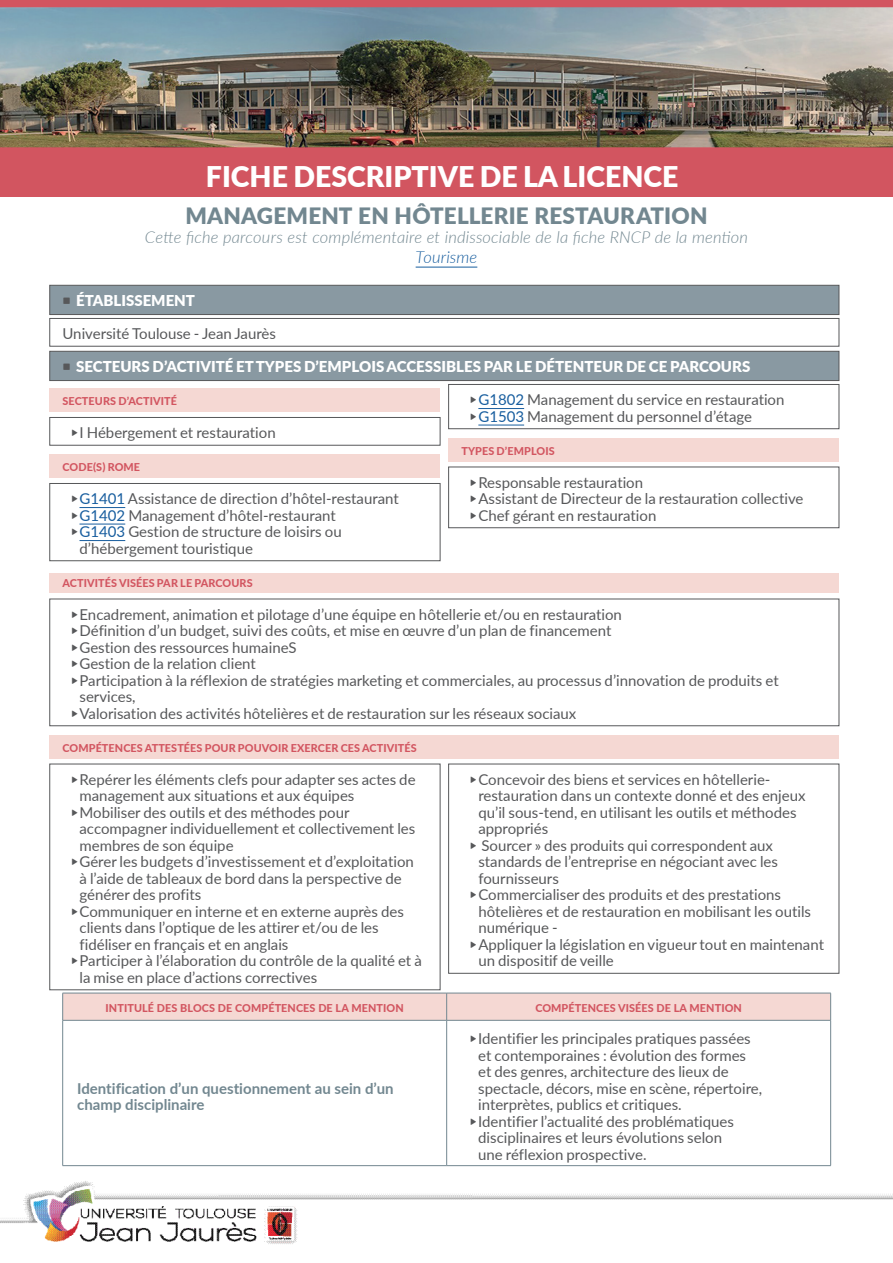
<style>
.page{position:relative;width:893px;height:1263px;background:#fff}
.page>*{position:absolute;margin:0;border:0;box-sizing:border-box;transform-origin:0 0}
.Titre_de_page_LG{font:900 28.5px "Lato";color:#fff}
.Titre_PARCOURS{font:900 22.5px "Lato";letter-spacing:.01em;color:#728790}
.Phrase_mention{font:italic 300 16.5px/19.8px "Lato";letter-spacing:.01em;color:#728790;text-align:center}
.Texte_encadré{font:15px/16.5px "Lato";color:#57585a}
.t1{font:900 15px "Lato";color:#fff}
.Bloc_de_competence{font:700 15px/16.5px "Lato";color:#728790}
.Sous-rubrique_LG{font:800 10.8px "Lato";letter-spacing:.01em;color:#d25560}
.Titre_de_colonne_LG{font:800 10.8px "Lato";letter-spacing:.01em;color:#d25560}
.s1{color:#175d9e}
.s2{font-family:"Entypo";font-weight:400;font-size:21px;color:#57585a}
.s3{font-family:"Entypo";font-size:21px}
</style>
<div class="page">
<img style="left:0;top:1146px;width:893px;height:98px">
<div style="left:0;top:79px;width:893px;height:118px;background:#d25560"></div>
<hr style="left:416px;top:267px;width:61px;height:1px;background:#175d9e">
<div style="left:50px;top:285px;width:789px;height:30px;background:#8999a2;border:1px solid #57585a"></div>
<div style="left:50px;top:318px;width:789px;height:28px;border:1px solid #57585a"></div>
<div style="left:50px;top:351px;width:789px;height:30px;background:#8999a2;border:1px solid #57585a"></div>
<div style="left:50px;top:389px;width:390px;height:23px;background:#f5d8d3"></div>
<div style="left:50px;top:417px;width:390px;height:28px;border:1px solid #57585a"></div>
<div style="left:50px;top:455px;width:390px;height:23px;background:#f5d8d3"></div>
<div style="left:50px;top:483px;width:390px;height:78px;border:1px solid #57585a"></div>
<hr style="left:80px;top:507px;width:45px;height:1px;background:#175d9e">
<hr style="left:80px;top:524px;width:45px;height:1px;background:#175d9e">
<hr style="left:80px;top:540px;width:45px;height:1px;background:#175d9e">
<div style="left:448px;top:384px;width:391px;height:45px;border:1px solid #57585a"></div>
<hr style="left:478px;top:408px;width:46px;height:1px;background:#175d9e">
<hr style="left:478px;top:425px;width:46px;height:1px;background:#175d9e">
<div style="left:449px;top:438px;width:390px;height:24px;background:#f5d8d3"></div>
<div style="left:448px;top:467px;width:391px;height:61px;border:1px solid #57585a"></div>
<div style="left:50px;top:574px;width:789px;height:19px;background:#f5d8d3"></div>
<div style="left:50px;top:599px;width:789px;height:127px;border:1px solid #57585a"></div>
<div style="left:50px;top:735px;width:789px;height:24px;background:#f5d8d3"></div>
<div style="left:50px;top:764px;width:390px;height:226px;border:1px solid #57585a"></div>
<hr style="left:63px;top:1165px;width:384px;height:1px;background:#728790">
<hr style="left:447px;top:1165px;width:384px;height:1px;background:#728790">
<hr style="left:830px;top:1020px;width:1px;height:145px;background:#728790">
<svg style="left:62px;top:993px;width:769px;height:27px;background:#f0d5d0"></svg>
<hr style="left:63px;top:1020px;width:384px;height:1px;background:#728790">
<hr style="left:447px;top:1020px;width:384px;height:1px;background:#728790">
<hr style="left:62px;top:1020px;width:1px;height:145px;background:#728790">
<hr style="left:446px;top:1020px;width:1px;height:145px;background:#728790">
<div style="left:0;top:0;width:893px;height:147px;background:#d25560"></div>
<img style="left:0;top:7px;width:893px;height:140px">
<p class="Titre_de_page_LG" style="left:206px;top:155px;width:474px">FICHE DESCRIPTIVE DE LA LICENCE</p>
<p class="Titre_PARCOURS" style="left:185px;top:198px;width:524px">MANAGEMENT EN HÔTELLERIE RESTAURATION</p>
<p class="Phrase_mention" style="left:145px;top:227px;width:605px">Cette fiche parcours est complémentaire et indissociable de la fiche RNCP de la mention<br><span class="s1">Tourisme</span></p>
<p class="t1" style="left:63px;top:289px;width:134px"><span class="s2">~</span> ÉTABLISSEMENT</p>
<p class="Texte_encadré" style="left:63px;top:325px;width:215px">Université Toulouse - Jean Jaurès</p>
<p class="t1" style="left:63px;top:355px;width:689px"><span class="s2">~</span> SECTEURS D’ACTIVITÉ ET TYPES D’EMPLOIS ACCESSIBLES PAR LE DÉTENTEUR DE CE PARCOURS</p>
<p class="Sous-rubrique_LG" style="left:63px;top:393px;width:116px">SECTEURS D’ACTIVITÉ</p>
<p class="Texte_encadré" style="left:71px;top:424px;width:206px"><span class="s3">{</span>I Hébergement et restauration</p>
<p class="Sous-rubrique_LG" style="left:63px;top:459px;width:79px">CODE(S) ROME</p>
<p class="Texte_encadré" style="left:71px;top:490px;width:329px"><span class="s3">{</span><span class="s1">G1401</span> Assistance de direction d’hôtel-restaurant</p>
<p class="Texte_encadré" style="left:71px;top:506px;width:266px"><span class="s3">{</span><span class="s1">G1402</span> Management d’hôtel-restaurant</p>
<p class="Texte_encadré" style="left:80px;top:523px;width:264px;text-indent:-9px"><span class="s3">{</span><span class="s1">G1403</span> Gestion de structure de loisirs ou d’hébergement touristique</p>
<p class="Texte_encadré" style="left:470px;top:391px;width:316px"><span class="s3">{</span><span class="s1">G1802</span> Management du service en restauration</p>
<p class="Texte_encadré" style="left:470px;top:407px;width:284px"><span class="s3">{</span><span class="s1">G1503</span> Management du personnel d’étage</p>
<p class="Sous-rubrique_LG" style="left:461px;top:443px;width:95px">TYPES D’EMPLOIS</p>
<p class="Texte_encadré" style="left:470px;top:473px;width:175px"><span class="s3">{</span>Responsable restauration</p>
<p class="Texte_encadré" style="left:470px;top:490px;width:335px"><span class="s3">{</span>Assistant de Directeur de la restauration collective</p>
<p class="Texte_encadré" style="left:470px;top:506px;width:188px"><span class="s3">{</span>Chef gérant en restauration</p>
<p class="Sous-rubrique_LG" style="left:63px;top:575px;width:192px">ACTIVITÉS VISÉES PAR LE PARCOURS</p>
<p class="Texte_encadré" style="left:71px;top:605px;width:552px"><span class="s3">{</span>Encadrement, animation et pilotage d’une équipe en hôtellerie et/ou en restauration</p>
<p class="Texte_encadré" style="left:71px;top:622px;width:542px"><span class="s3">{</span>Définition d’un budget, suivi des coûts, et mise en œuvre d’un plan de financement</p>
<p class="Texte_encadré" style="left:71px;top:638px;width:227px"><span class="s3">{</span>Gestion des ressources humaineS</p>
<p class="Texte_encadré" style="left:71px;top:655px;width:186px"><span class="s3">{</span>Gestion de la relation client</p>
<p class="Texte_encadré" style="left:80px;top:671px;width:701px;text-indent:-9px"><span class="s3">{</span>Participation à la réflexion de stratégies marketing et commerciales, au processus d’innovation de produits et services,</p>
<p class="Texte_encadré" style="left:71px;top:704px;width:507px"><span class="s3">{</span>Valorisation des activités hôtelières et de restauration sur les réseaux sociaux</p>
<p class="Sous-rubrique_LG" style="left:63px;top:740px;width:356px">COMPÉTENCES ATTESTÉES POUR POUVOIR EXERCER CES ACTIVITÉS</p>
<p class="Texte_encadré" style="left:80px;top:770px;width:338px;text-indent:-9px"><span class="s3">{</span>Repérer les éléments clefs pour adapter ses actes de management aux situations et aux équipes</p>
<p class="Texte_encadré" style="left:80px;top:803px;width:337px;text-indent:-9px"><span class="s3">{</span>Mobiliser des outils et des méthodes pour accompagner individuellement et collectivement les membres de son équipe</p>
<p class="Texte_encadré" style="left:80px;top:853px;width:336px;text-indent:-9px"><span class="s3">{</span>Gérer les budgets d’investissement et d’exploitation à l’aide de tableaux de bord dans la perspective de générer des profits</p>
<p class="Texte_encadré" style="left:80px;top:902px;width:326px;text-indent:-9px"><span class="s3">{</span>Communiquer en interne et en externe auprès des clients dans l’optique de les attirer et/ou de les fidéliser en français et en anglais</p>
<p class="Texte_encadré" style="left:80px;top:952px;width:344px;text-indent:-9px"><span class="s3">{</span>Participer à l’élaboration du contrôle de la qualité et à la mise en place d’actions correctives</p>
<p class="Texte_encadré" style="left:478px;top:770px;width:329px;text-indent:-9px"><span class="s3">{</span>Concevoir des biens et services en hôtellerie&shy;restauration dans un contexte donné et des enjeux qu’il sous-tend, en utilisant les outils et méthodes appropriés</p>
<p class="Texte_encadré" style="left:478px;top:836px;width:301px;text-indent:-9px"><span class="s3">{</span> Sourcer » des produits qui correspondent aux standards de l’entreprise en négociant avec les fournisseurs</p>
<p class="Texte_encadré" style="left:478px;top:886px;width:334px;text-indent:-9px"><span class="s3">{</span>Commercialiser des produits et des prestations hôtelières et de restauration en mobilisant les outils numérique -</p>
<p class="Texte_encadré" style="left:478px;top:935px;width:347px;text-indent:-9px"><span class="s3">{</span>Appliquer la législation en vigueur tout en maintenant un dispositif de veille</p>
<p class="Titre_de_colonne_LG" style="left:106px;top:1000px;width:300px">INTITULÉ DES BLOCS DE COMPÉTENCES DE LA MENTION</p>
<p class="Titre_de_colonne_LG" style="left:535px;top:1000px;width:208px">COMPÉTENCES VISÉES DE LA MENTION</p>
<p class="Bloc_de_competence" style="left:77px;top:1079px;width:318px">Identification d’un questionnement au sein d’un champ disciplinaire</p>
<p class="Texte_encadré" style="left:478px;top:1030px;width:285px;text-indent:-9px"><span class="s3">{</span>Identifier les principales pratiques passées et contemporaines : évolution des formes et des genres, architecture des lieux de spectacle, décors, mise en scène, répertoire, interprètes, publics et critiques.</p>
<p class="Texte_encadré" style="left:478px;top:1112px;width:257px;text-indent:-9px"><span class="s3">{</span>Identifier l’actualité des problématiques disciplinaires et leurs évolutions selon une réflexion prospective.</p>
</div>
